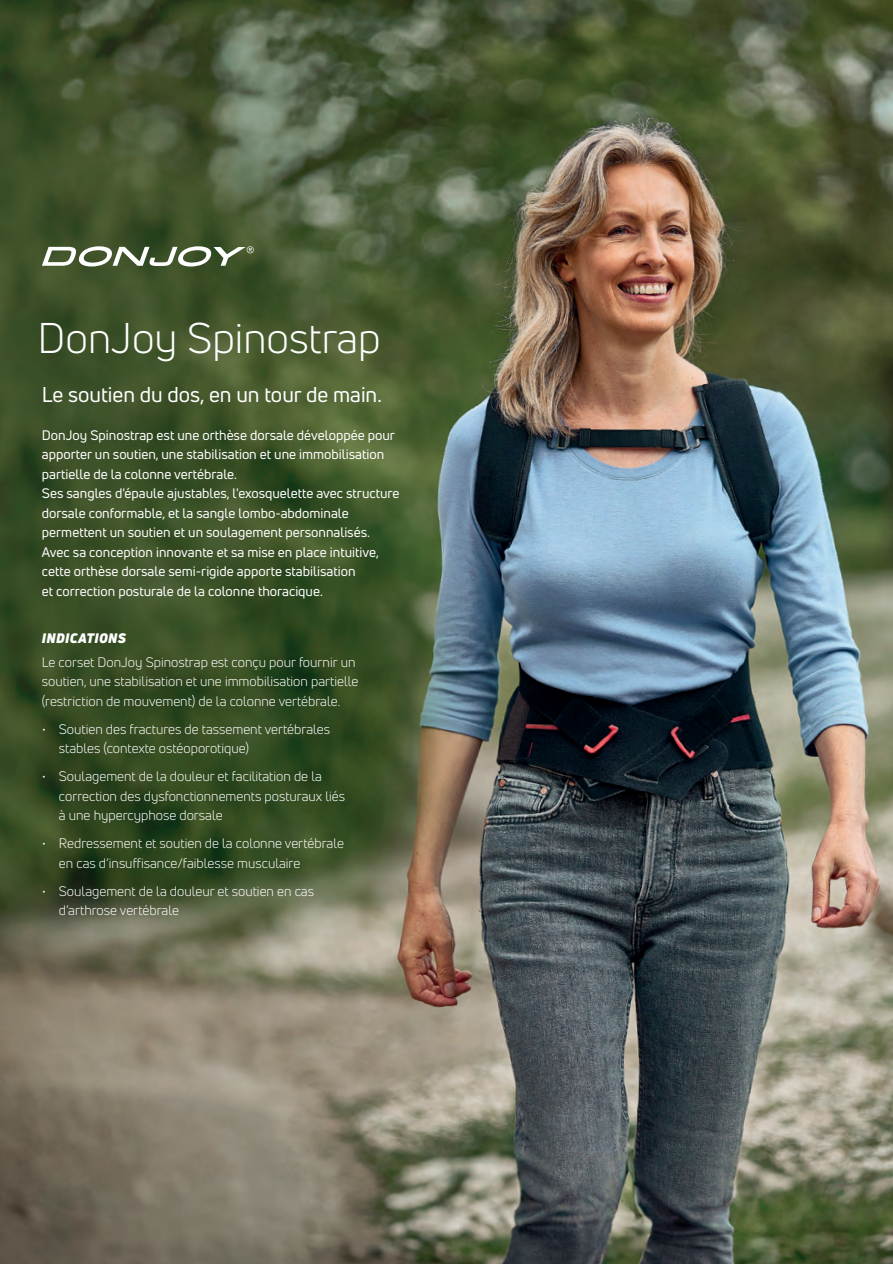
<style>
.page{position:relative;width:893px;height:1264px;background:#fff}
.page>*{position:absolute;margin:0;border:0;box-sizing:border-box;transform-origin:0 0}
.t1{font:42px "Uni Neue";color:#fff}
.t2{font:21px "Uni Neue";color:#fff}
.t3{font:13.5px/19.5px "Uni Neue";color:#fff}
.t4{font:13.5px/19.5px "Uni Neue";color:#fff}
.t5{font:italic 900 13.5px "Uni Neue";letter-spacing:.025em;color:#fff}
</style>
<div class="page">
<hr style="left:892px;top:982px;width:1px;height:281px;background:#e0e0e0">
<img style="left:0;top:0;width:892px;height:1263px">
<svg style="left:42px;top:246px;width:212px;height:20px"></svg>
<h1 class="t1" style="left:38px;top:312px;width:344px">DonJoy Spinostrap</h1>
<h2 class="t2" style="left:42px;top:381px;width:341px">Le soutien du dos, en un tour de main.</h2>
<p class="t4" style="left:42px;top:425px;width:359px">DonJoy Spinostrap est une orthèse dorsale développée pour apporter un soutien, une stabilisation et une immobilisation partielle de la colonne vertébrale.<br>Ses sangles d'épaule ajustables, l'exosquelette avec structure dorsale conformable, et la sangle lombo-abdominale permettent un soutien et un soulagement personnalisés.<br>Avec sa conception innovante et sa mise en place intuitive, cette orthèse dorsale semi-rigide apporte stabilisation<br>et correction posturale de la colonne thoracique.</p>
<p class="t5" style="left:42px;top:628px;width:86px">INDICATIONS</p>
<p class="t3" style="left:42px;top:652px;width:318px">Le corset DonJoy Spinostrap est conçu pour fournir un soutien, une stabilisation et une immobilisation partielle (restriction de mouvement) de la colonne vertébrale.</p>
<p class="t3" style="left:59px;top:719px;width:273px;text-indent:-17px">• Soutien des fractures de tassement vertébrales stables (contexte ostéoporotique)</p>
<p class="t3" style="left:59px;top:766px;width:288px;text-indent:-17px">• Soulagement de la douleur et facilitation de la correction des dysfonctionnements posturaux liés à une hypercyphose dorsale</p>
<p class="t3" style="left:59px;top:833px;width:286px;text-indent:-17px">• Redressement et soutien de la colonne vertébrale en cas d’insuffisance/faiblesse musculaire</p>
<p class="t3" style="left:59px;top:880px;width:257px;text-indent:-17px">• Soulagement de la douleur et soutien en cas d’arthrose vertébrale</p>
</div>
